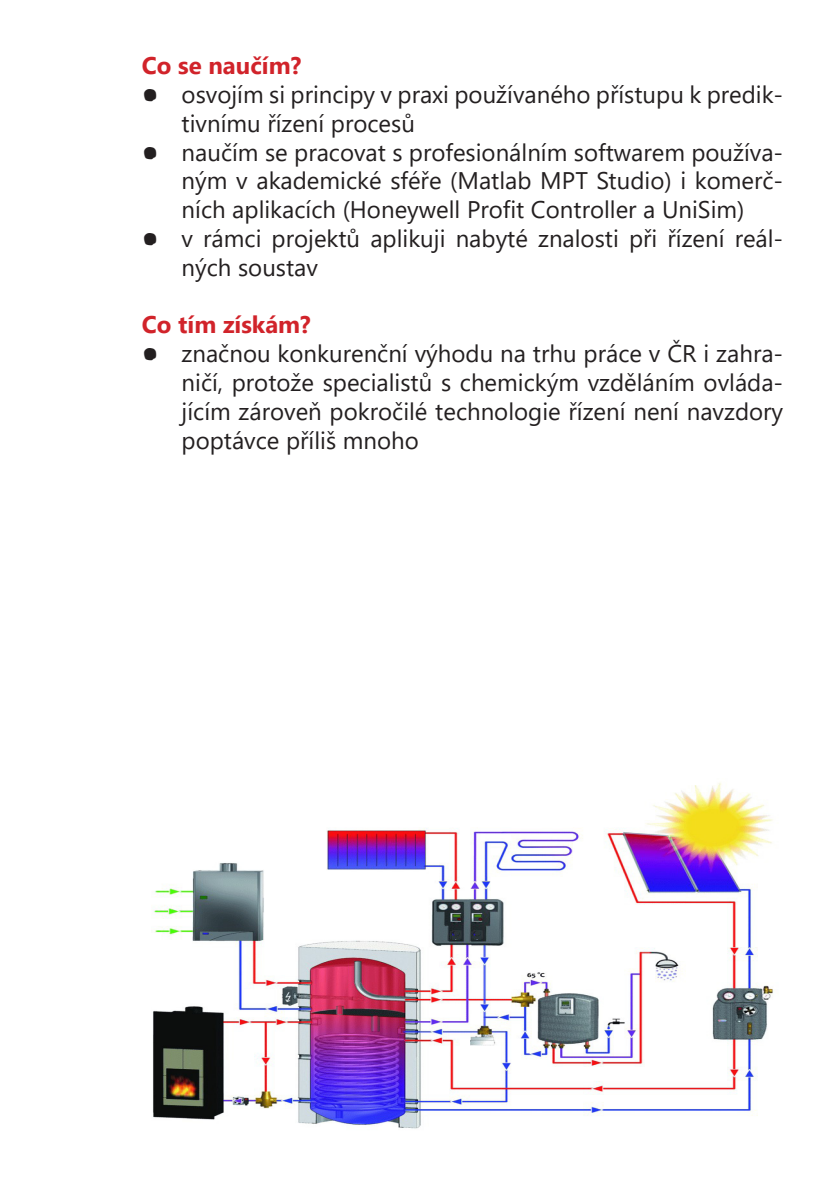
<style>
.page{position:relative;width:840px;height:1191px;background:#fff}
.page>*{position:absolute;margin:0;border:0;box-sizing:border-box;transform-origin:0 0}
.t1{font:28px/57.6px "Segoe Print";color:#231f20}
.Body{font:24px/28.8px "Segoe UI";color:#231f20}
.Nadpis_1{font:700 24px "Segoe UI";color:#d1232a}
</style>
<div class="page">
<img style="left:153px;top:782px;width:620px;height:347px">
<p class="Nadpis_1" style="left:142px;top:43px;width:161px">Co se naučím?</p>
<p class="Body" style="left:181px;top:78px;width:602px">osvojím si principy v praxi používaného přístupu k predik&shy;tivnímu řízení procesů</p>
<p class="Body" style="left:181px;top:136px;width:602px;text-align:justify">naučím se pracovat s profesionálním softwarem používa&shy;ným v akademické sféře (Matlab MPT Studio) i komerč&shy;ních aplikacích (Honeywell Profit Controller a UniSim)</p>
<p class="Body" style="left:181px;top:222px;width:602px">v rámci projektů aplikuji nabyté znalosti při řízení reál&shy;ných soustav</p>
<p class="Nadpis_1" style="left:142px;top:302px;width:170px">Co tím získám?</p>
<p class="Body" style="left:181px;top:337px;width:602px;text-align:justify">značnou konkurenční výhodu na trhu práce v ČR i zahra&shy;ničí, protože specialistů s chemickým vzděláním ovláda&shy;jícím zároveň pokročilé technologie řízení není navzdory poptávce příliš mnoho</p>
<p class="t1" style="left:142px;top:64px;width:18px">● ●</p>
<p class="t1" style="left:142px;top:208px;width:18px">●</p>
<p class="t1" style="left:142px;top:323px;width:18px">●</p>
</div>
